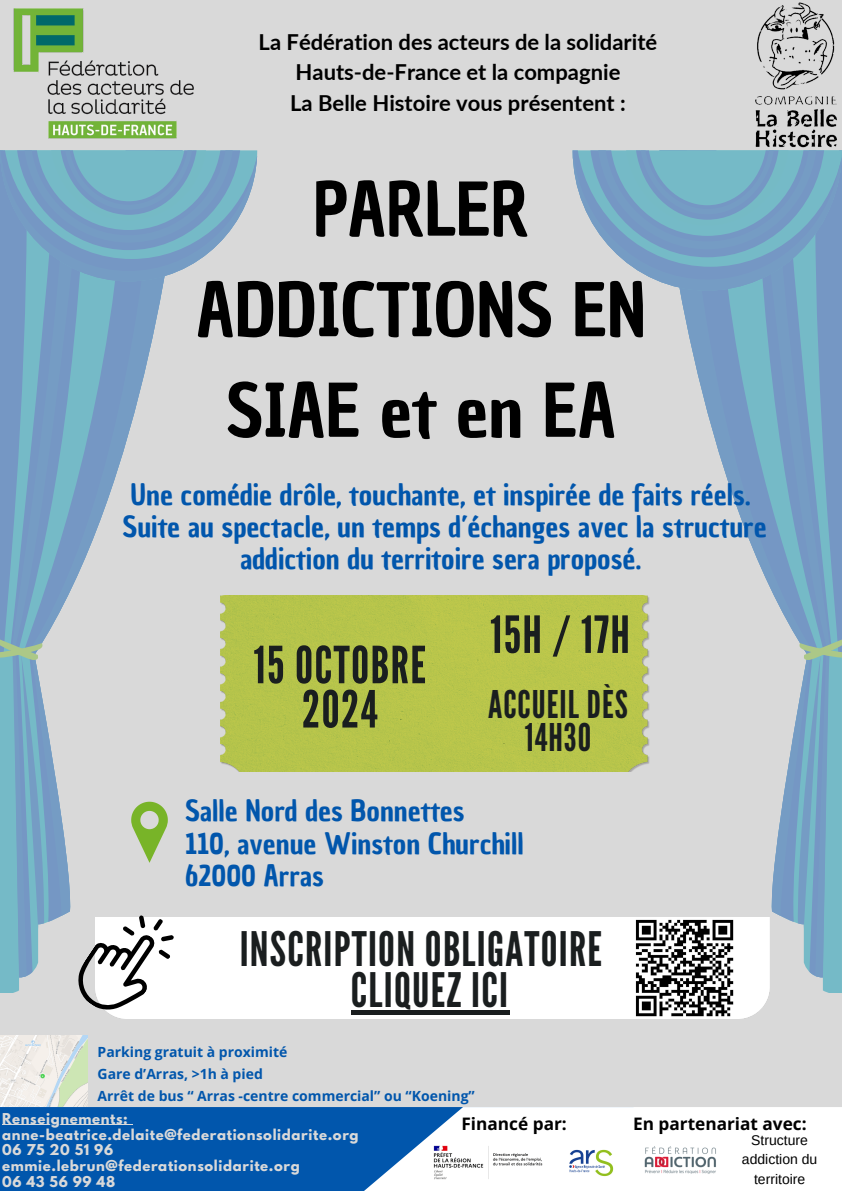
<style>
.page{position:relative;width:842px;height:1191px;background:#fff}
.page>*{position:absolute;margin:0;border:0;box-sizing:border-box;transform-origin:0 0}
.t1{font:72px/100.5px "Chau Philomene One";color:#000;text-align:center}
.t2{font:51.1px/44.2px "League Gothic";letter-spacing:.025em;color:#1a1e1f;text-align:center}
.t3{font:47.5px "League Gothic";letter-spacing:.025em;color:#1a1e1f}
.t4{font:38.1px/33px "League Gothic";letter-spacing:.025em;color:#1a1e1f;text-align:center}
.t5{font:28.5px/32.2px "Chau Philomene One";color:#0156ac}
.t6{font:700 22px/30.8px "Lato";color:#000;text-align:center}
.t7{font:700 17.2px "Open Sans";color:#000}
.t8{font:700 14px "Open Sans";color:#0156ac}
.t9{font:14px/19.5px "Arimo";color:#000;text-align:center}
.t10{font:700 13.3px "League Spartan";letter-spacing:.05em;color:#d9d9d9}
</style>
<div class="page">
<div style="left:0;top:0;width:842px;height:1190px;background:#d9d9d9"></div>
<svg style="left:573px;top:150px;width:269px;height:842px"></svg>
<img style="left:13px;top:8px;width:181px;height:131px">
<div style="left:0;top:1106px;width:634px;height:84px;background:#0156ac"></div>
<hr style="left:2px;top:1124px;width:127px;height:1px;background:#d9d9d9">
<svg style="left:348px;top:1106px;width:494px;height:84px;fill:#fff"></svg>
<img style="left:429px;top:1140px;width:117px;height:42px">
<img style="left:564px;top:1146px;width:51px;height:31px">
<img style="left:638px;top:1127px;width:84px;height:63px">
<div style="left:257px;top:917px;width:512px;height:101px;background:#fff"></div>
<svg style="left:0;top:150px;width:257px;height:869px"></svg>
<img style="left:0;top:1035px;width:87px;height:71px">
<img style="left:755px;top:2px;width:82px;height:146px">
<div style="left:221px;top:595px;width:428px;height:176px;background:#b8c54b"></div>
<img style="left:634px;top:917px;width:101px;height:101px">
<hr style="left:351px;top:1010px;width:158px;height:4px;background:#1a1e1f">
<p class="t6" style="left:259px;top:26px;width:400px">La Fédération des acteurs de la solidarité<br>Hauts-de-France et la compagnie<br>La Belle Histoire vous présentent :</p>
<p class="t1" style="left:196px;top:160px;width:452px">PARLER<br>ADDICTIONS EN<br>SIAE et en EA</p>
<p class="t5" style="left:122px;top:479px;width:646px;text-align:center">Une comédie drôle, touchante, et inspirée de faits réels.<br>Suite au spectacle, un temps d’échanges avec la structure addiction du territoire sera proposé.</p>
<p class="t2" style="left:254px;top:644px;width:174px">15 OCTOBRE<br>2024</p>
<p class="t2" style="left:490px;top:613px;width:141px">15H / 17H</p>
<h6 class="t4" style="left:488px;top:688px;width:141px">ACCUEIL DÈS<br>14H30</h6>
<p class="t5" style="left:185px;top:795px;width:340px">Salle Nord des Bonnettes<br>110, avenue Winston Churchill<br>62000 Arras</p>
<p class="t3" style="left:240px;top:921px;width:364px">INSCRIPTION OBLIGATOIRE</p>
<p class="t3" style="left:351px;top:962px;width:159px">CLIQUEZ ICI</p>
<p class="t8" style="left:98px;top:1041px;width:191px">Parking gratuit à proximité</p>
<p class="t8" style="left:98px;top:1063px;width:167px">Gare d’Arras, &gt;1h à pied</p>
<h6 class="t8" style="left:98px;top:1085px;width:379px">Arrêt de bus “ Arras -centre commercial” ou “Koening”</h6>
<h5 class="t10" style="left:2px;top:1111px;width:127px">Renseignements:</h5>
<p class="t10" style="left:2px;top:1127px;width:358px">anne-beatrice.delaite@federationsolidarite.org</p>
<p class="t10" style="left:2px;top:1143px;width:113px">06 75 20 51 96</p>
<h1 class="t10" style="left:2px;top:1158px;width:299px">emmie.lebrun@federationsolidarite.org</h1>
<h4 class="t10" style="left:2px;top:1174px;width:115px">06 43 56 99 48</h4>
<p class="t7" style="left:461px;top:1111px;width:107px">Financé par:</p>
<h2 class="t7" style="left:633px;top:1111px;width:175px">En partenariat avec:</h2>
<p class="t9" style="left:742px;top:1129px;width:77px">Structure addiction du territoire</p>
</div>
